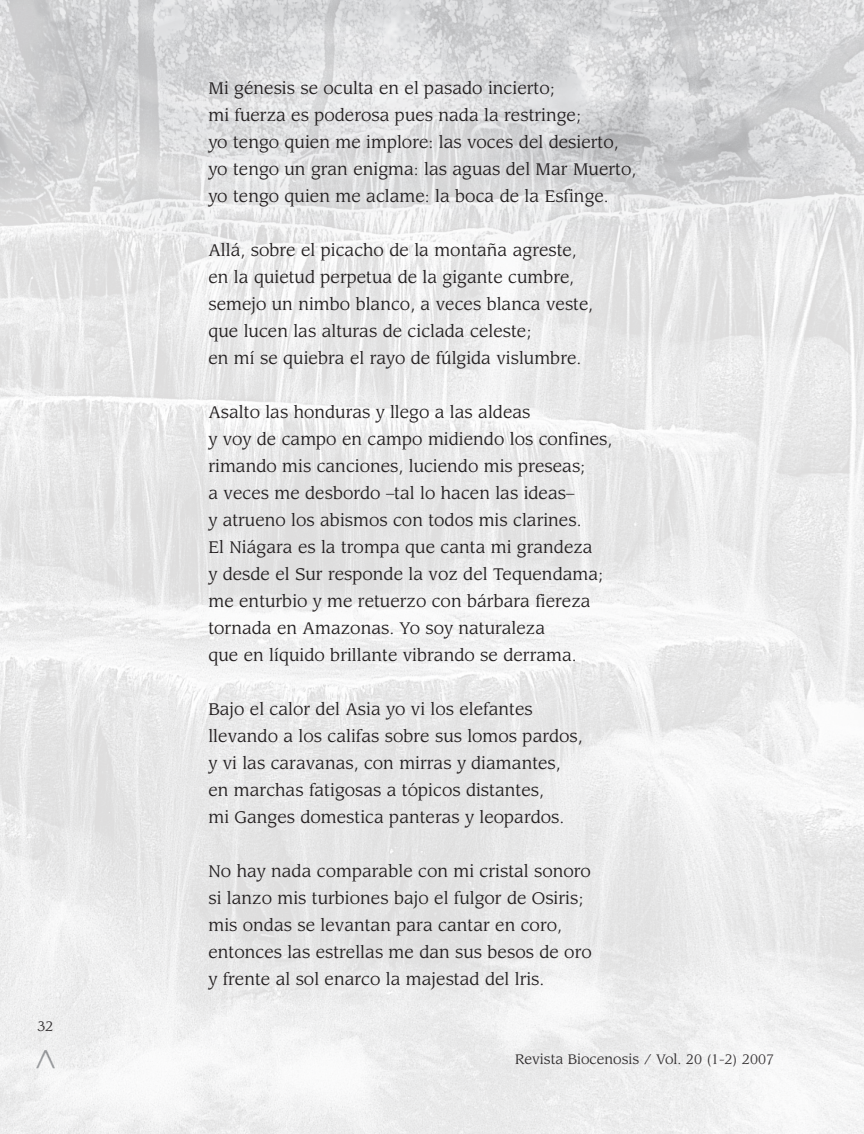
<style>
.page{position:relative;width:864px;height:1134px;background:#fff}
.page>*{position:absolute;margin:0;border:0;box-sizing:border-box;transform-origin:0 0}
.t1{font:36px "Leawood Std";color:#939598}
.t2{font:16.5px/27px "Leawood Std";color:#231f20}
.t3{font:13.5px "Leawood Std";color:#231f20}
</style>
<div class="page">
<img style="left:0;top:0;width:864px;height:1134px">
<p class="t3" style="left:38px;top:1019px;width:17px">32</p>
<h1 class="t1" style="left:21px;top:1070px;width:23px;rotate:-90deg">&gt;</h1>
<p class="t2" style="left:208px;top:75px;width:429px">Mi génesis se oculta en el pasado incierto;<br>mi fuerza es poderosa pues nada la restringe;<br>yo tengo quien me implore: las voces del desierto, yo tengo un gran enigma: las aguas del Mar Muerto, yo tengo quien me aclame: la boca de la Esfinge.</p>
<p class="t2" style="left:208px;top:237px;width:386px">Allá, sobre el picacho de la montaña agreste, en la quietud perpetua de la gigante cumbre, semejo un nimbo blanco, a veces blanca veste, que lucen las alturas de ciclada celeste;<br>en mí se quiebra el rayo de fúlgida vislumbre.</p>
<p class="t2" style="left:208px;top:399px;width:405px">Asalto las honduras y llego a las aldeas<br>y voy de campo en campo midiendo los confines, rimando mis canciones, luciendo mis preseas;<br>a veces me desbordo –tal lo hacen las ideas–<br>y atrueno los abismos con todos mis clarines.<br>El Niágara es la trompa que canta mi grandeza<br>y desde el Sur responde la voz del Tequendama; me enturbio y me retuerzo con bárbara fiereza tornada en Amazonas. Yo soy naturaleza<br>que en líquido brillante vibrando se derrama.</p>
<p class="t2" style="left:208px;top:696px;width:376px">Bajo el calor del Asia yo vi los elefantes llevando a los califas sobre sus lomos pardos, y vi las caravanas, con mirras y diamantes, en marchas fatigosas a tópicos distantes,<br>mi Ganges domestica panteras y leopardos.</p>
<p class="t2" style="left:208px;top:858px;width:385px">No hay nada comparable con mi cristal sonoro si lanzo mis turbiones bajo el fulgor de Osiris; mis ondas se levantan para cantar en coro, entonces las estrellas me dan sus besos de oro y frente al sol enarco la majestad del lris.</p>
<p class="t3" style="left:515px;top:1051px;width:260px">Revista Biocenosis / Vol. 20 (1-2) 2007</p>
</div>
